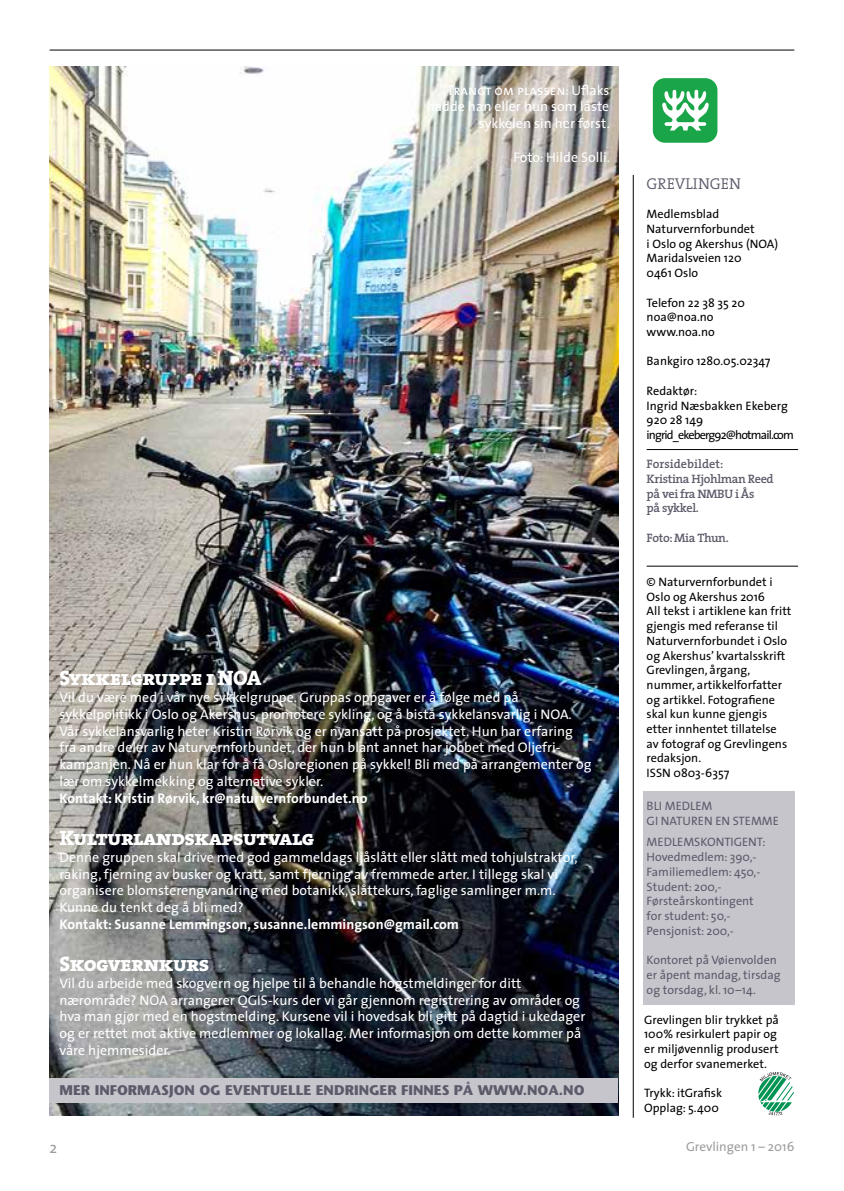
<style>
.page{position:relative;width:844px;height:1191px;background:#fff}
.page>*{position:absolute;margin:0;border:0;box-sizing:border-box;transform-origin:0 0}
.t1{font:21px "The Serif Extra Bold Caps";letter-spacing:-.025em;color:#fff}
.t2{font:300 15.75px "The Serif";color:#5c5b6a}
.t3{font:15.75px "The Sans";color:#9d9d9c}
.t4{font:14px/16.8px "The Sans";color:#fff}
.t5{font:700 14px "The Sans";color:#fff}
.t6{font:700 14px "Stone Sans";color:#5c5b6a}
.t7{font:14px "The Sans Caps";color:#fff}
.t8{font:13.12px "The Sans";color:#9d9d9c}
.t9{font:12.25px/14.7px "The Sans";color:#000}
.t10{font:12.25px/14.7px "The Sans";color:#5c5b6a}
.t11{font:600 12.25px/14.7px "The Serif";letter-spacing:-.03em;color:#5c5b6a}
.t12{font:12.25px/14.7px "The Sans Caps";color:#5c5b6a}
.s1{font-family:"The Sans"}
</style>
<div class="page">
<hr style="left:632px;top:175px;width:1px;height:942px;background:#000">
<hr style="left:646px;top:449px;width:151px;height:1px;background:#000">
<hr style="left:646px;top:566px;width:151px;height:1px;background:#000">
<div style="left:642px;top:791px;width:152px;height:213px;background:#c7c5cc"></div>
<img style="left:50px;top:67px;width:568px;height:1048px">
<hr style="left:50px;top:50px;width:744px;height:1px;background:#000">
<svg style="left:758px;top:1071px;width:35px;height:44px"></svg>
<div style="left:652px;top:78px;width:65px;height:65px;background:#1aa648;border-radius:12px"></div>
<svg style="left:662px;top:90px;width:46px;height:40px"></svg>
<div style="left:50px;top:1078px;width:568px;height:24px;background:#c7c5cc"></div>
<p class="t7" style="left:447px;top:84px;width:164px">Trangt om plassen: <span class="s1">Uflaks</span></p>
<p class="t4" style="left:427px;top:99px;width:184px;text-align:right">hadde han eller hun som låste sykkelen sin her først.</p>
<p class="t4" style="left:513px;top:149px;width:98px">Foto: Hilde Solli.</p>
<h1 class="t1" style="left:60px;top:669px;width:203px">Sykkelgruppe i NOA</h1>
<p class="t4" style="left:60px;top:689px;width:533px">Vil du være med i vår nye sykkelgruppe. Gruppas oppgaver er å følge med på sykkelpolitikk i Oslo og Akershus, promotere sykling, og å bistå sykkelansvarlig i NOA.<br>Vår sykkelansvarlig heter Kristin Rørvik og er nyansatt på prosjektet. Hun har erfaring fra andre deler av Naturvernforbundet, der hun blant annet har jobbet med Oljefri&shy;kampanjen. Nå er hun klar for å få Osloregionen på sykkel! Bli med på arrangementer og lær om sykkelmekking og alternative sykler.</p>
<p class="t5" style="left:60px;top:792px;width:309px">Kontakt: Kristin Rørvik, kr@naturvernforbundet.no</p>
<h1 class="t1" style="left:60px;top:828px;width:256px">Kulturlandskapsutvalg</h1>
<p class="t4" style="left:60px;top:849px;width:519px">Denne gruppen skal drive med god gammeldags ljåslått eller slått med tohjulstraktor, raking, fjerning av busker og kratt, samt fjerning av fremmede arter. I tillegg skal vi organisere blomsterengvandring med botanikk, slåttekurs, faglige samlinger m.m.<br>Kunne du tenkt deg å bli med?</p>
<p class="t5" style="left:60px;top:918px;width:401px">Kontakt: Susanne Lemmingson, susanne.lemmingson@gmail.com</p>
<h1 class="t1" style="left:60px;top:954px;width:151px">Skogvernkurs</h1>
<p class="t4" style="left:60px;top:975px;width:527px">Vil du arbeide med skogvern og hjelpe til å behandle hogstmeldinger for ditt nærområde? NOA arrangerer QGIS-kurs der vi går gjennom registrering av områder og hva man gjør med en hogstmelding. Kursene vil i hovedsak bli gitt på dagtid i ukedager og er rettet mot aktive medlemmer og lokallag. Mer informasjon om dette kommer på våre hjemmesider.</p>
<p class="t6" style="left:60px;top:1084px;width:526px">MER INFORMASJON OG EVENTUELLE ENDRINGER FINNES PÅ WWW.NOA.NO</p>
<p class="t2" style="left:646px;top:174px;width:96px">GREVLINGEN</p>
<p class="t9" style="left:646px;top:207px;width:133px">Medlemsblad<br>Naturvernforbundet<br>i Oslo og Akershus (NOA)<br>Maridalsveien 120<br>0461 Oslo</p>
<p class="t9" style="left:646px;top:295px;width:100px">Telefon 22 38 35 20 noa@noa.no www.noa.no</p>
<p class="t9" style="left:646px;top:354px;width:125px">Bankgiro 1280.05.02347</p>
<p class="t9" style="left:646px;top:384px;width:149px">Redaktør:<br>Ingrid Næsbakken Ekeberg<br>920 28 149 ingrid_ekeberg92@hotmail.com</p>
<p class="t11" style="left:646px;top:458px;width:129px">Forsidebildet:<br>Kristina Hjohlman Reed på vei fra NMBU i Ås<br>på sykkel.</p>
<p class="t11" style="left:646px;top:531px;width:83px">Foto: Mia Thun.</p>
<p class="t9" style="left:646px;top:575px;width:146px">© Naturvernforbundet i<br>Oslo og Akershus 2016<br>All tekst i artiklene kan fritt gjengis med referanse til<br>Naturvernforbundet i Oslo og Akershus’ kvartalsskrift<br>Grevlingen, årgang, nummer, artikkelforfatter og artikkel. Fotografiene skal kun kunne gjengis etter innhentet tillatelse av fotograf og Grevlingens redaksjon.<br>ISSN 0803-6357</p>
<p class="t12" style="left:646px;top:799px;width:134px">BLI MEDLEM<br>GI NATUREN EN STEMME</p>
<p class="t10" style="left:646px;top:835px;width:120px">MEDLEMSKONTIGENT:<br>Hovedmedlem: 390,-<br>Familiemedlem: 450,-<br>Student: 200,-<br>Førsteårskontingent for student: 50,-<br>Pensjonist: 200,-</p>
<p class="t10" style="left:646px;top:953px;width:135px">Kontoret på Vøienvolden er åpent mandag, tirsdag og torsdag, kl. 10–14.</p>
<p class="t9" style="left:644px;top:1012px;width:136px">Grevlingen blir trykket på<br>100% resirkulert papir og er miljøvennlig produsert og derfor svanemerket.</p>
<p class="t9" style="left:644px;top:1086px;width:80px">Trykk: itGrafisk<br>Opplag: 5.400</p>
<p class="t3" style="left:50px;top:1139px;width:9px">2</p>
<p class="t8" style="left:685px;top:1141px;width:110px">Grevlingen 1 – 2016</p>
</div>
